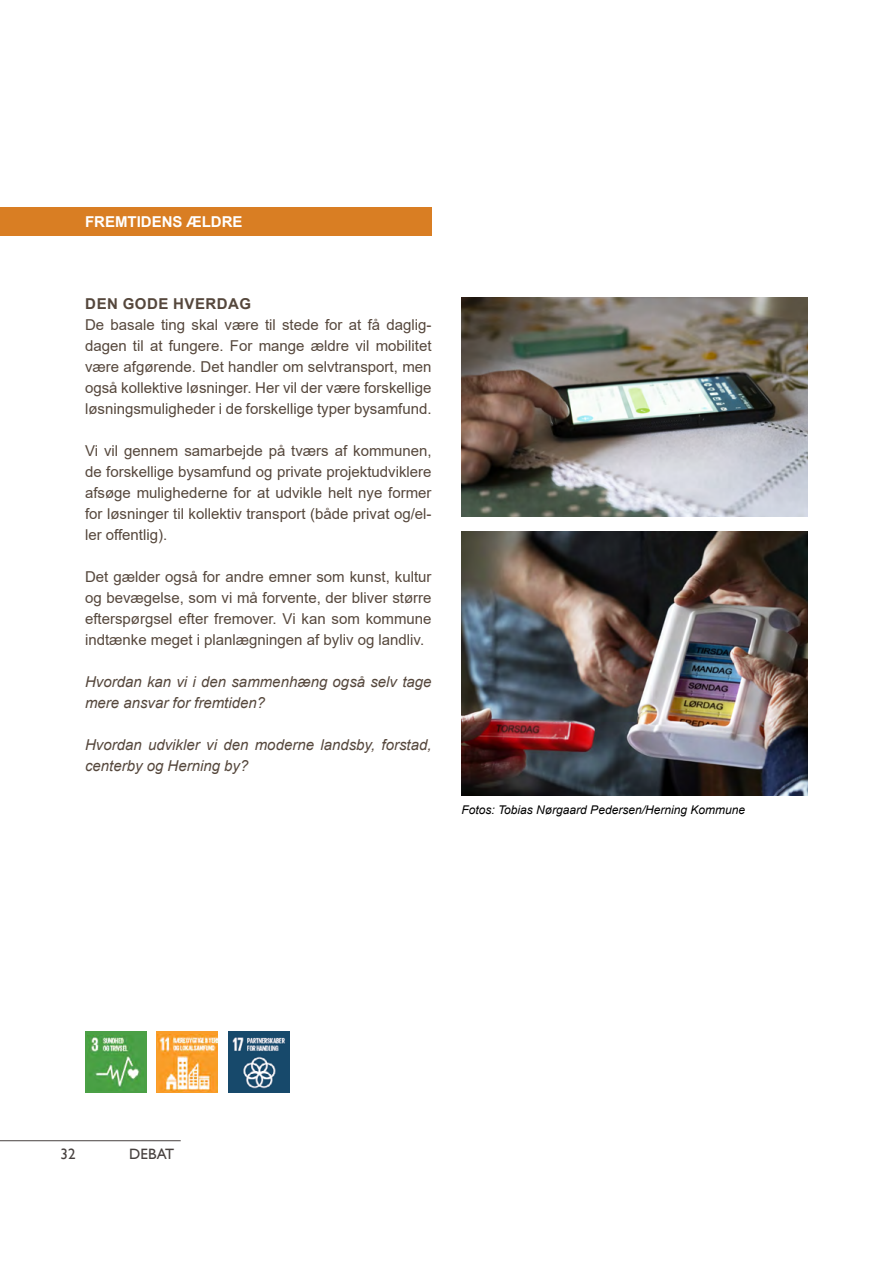
<style>
.page{position:relative;width:893px;height:1263px;background:#fff}
.page>*{position:absolute;margin:0;border:0;box-sizing:border-box;transform-origin:0 0}
.t1{font:15px/21px "Arial";color:#55473c;text-align:justify}
.t2{font:italic 15px/21px "Arial";color:#55473c}
.t3{font:700 15px "Arial";color:#fff}
.t4{font:700 15px "Arial";letter-spacing:.035em;color:#55473c}
.t5{font:15px "Gill Sans";color:#47413f}
.t6{font:italic 12px "Arial";color:#000}
</style>
<div class="page">
<div style="left:156px;top:1032px;width:62px;height:61px;background:#f99d29"></div>
<div style="left:228px;top:1032px;width:62px;height:61px;background:#17496b"></div>
<img style="left:232px;top:1037px;width:53px;height:52px">
<img style="left:157px;top:1034px;width:61px;height:58px">
<div style="left:85px;top:1032px;width:61px;height:61px;background:#4ba046"></div>
<img style="left:87px;top:1035px;width:53px;height:55px">
<hr style="left:0;top:1140px;width:181px;height:1px;background:#47413f">
<div style="left:0;top:207px;width:432px;height:29px;background:#d97e23"></div>
<img style="left:461px;top:531px;width:347px;height:265px">
<img style="left:461px;top:298px;width:347px;height:219px">
<p class="t3" style="left:85px;top:211px;width:159px">FREMTIDENS ÆLDRE</p>
<p class="t4" style="left:85px;top:293px;width:168px">DEN GODE HVERDAG</p>
<p class="t1" style="left:85px;top:314px;width:348px">De basale ting skal være til stede for at få daglig&shy;dagen til at fungere. For mange ældre vil mobilitet være afgørende. Det handler om selvtransport, men også kollektive løsninger. Her vil der være forskellige løsningsmuligheder i de forskellige typer bysamfund.</p>
<p class="t1" style="left:85px;top:440px;width:348px">Vi vil gennem samarbejde på tværs af kommunen, de forskellige bysamfund og private projektudviklere afsøge mulighederne for at udvikle helt nye former for løsninger til kollektiv transport (både privat og/el&shy;ler offentlig).</p>
<p class="t1" style="left:85px;top:566px;width:348px">Det gælder også for andre emner som kunst, kultur og bevægelse, som vi må forvente, der bliver større efterspørgsel efter fremover. Vi kan som kommune indtænke meget i planlægningen af byliv og landliv.</p>
<p class="t2" style="left:85px;top:671px;width:348px">Hvordan kan vi i den sammenhæng også selv tage mere ansvar for fremtiden?</p>
<p class="t2" style="left:85px;top:734px;width:348px">Hvordan udvikler vi den moderne landsby, forstad, centerby og Herning by?</p>
<p class="t6" style="left:461px;top:802px;width:285px">Fotos: Tobias Nørgaard Pedersen/Herning Kommune</p>
<p class="t5" style="left:61px;top:1145px;width:16px">32</p>
<p class="t5" style="left:129px;top:1145px;width:47px">DEBAT</p>
</div>
